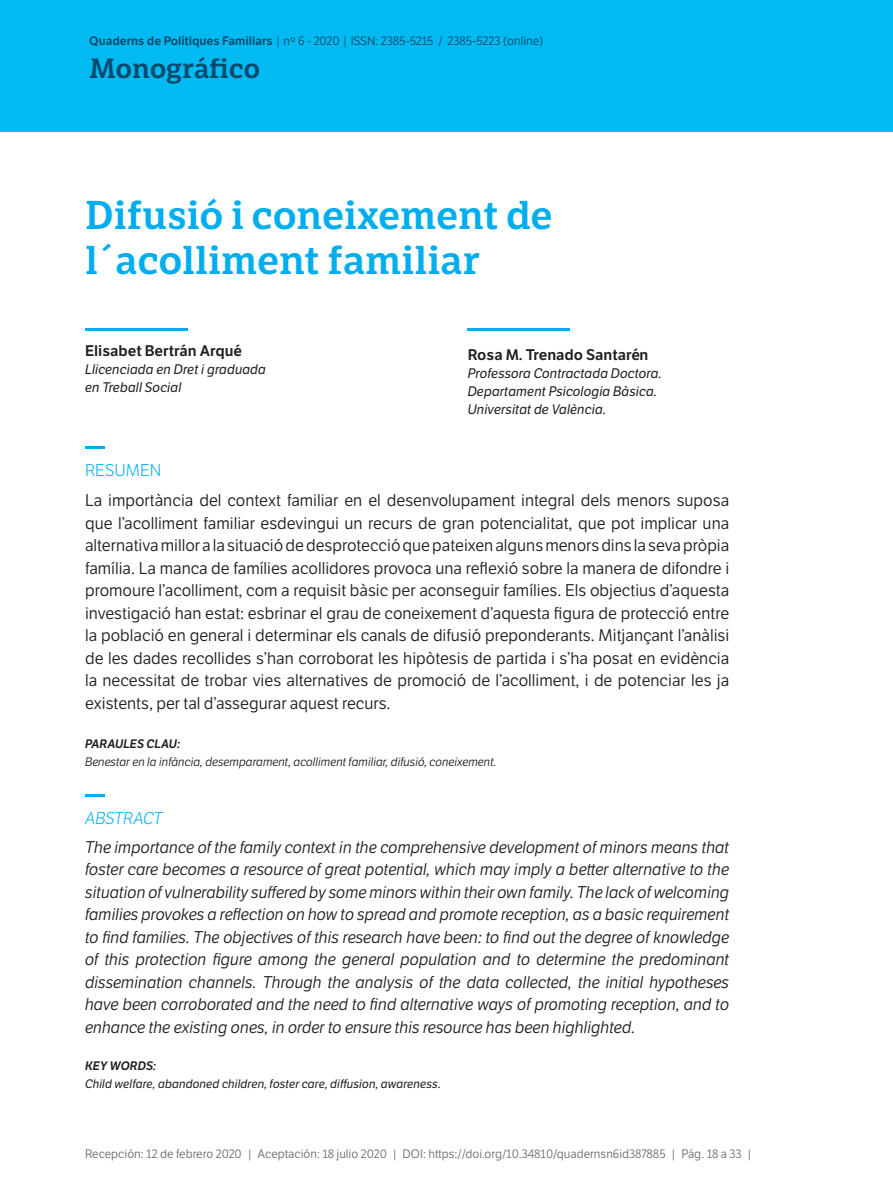
<style>
.page{position:relative;width:893px;height:1191px;background:#fff}
.page>*{position:absolute;margin:0;border:0;box-sizing:border-box;transform-origin:0 0}
.t1{font:600 39px/45px "LFT Etica Sheriff";color:#00aeef}
.t2{font:600 27px "LFT Etica Sheriff";color:#02496b}
.t3{font:16.5px/22.5px "LFT Etica Bk";color:#231f20;text-align:justify}
.t4{font:italic 16.5px/22.5px "LFT Etica Bk";color:#231f20;text-align:justify}
.t5{font:italic 16.5px "LFT Etica Lt";color:#00aeef}
.t6{font:16.5px "LFT Etica Lt";color:#00aeef}
.t7{font:15px "LFT Etica SB";color:#231f20}
.t8{font:italic 13.5px/18px "LFT Etica";color:#231f20}
.t9{font:12px "LFT Etica Bk";color:#6c6d70}
.t10{font:italic 12px "LFT Etica Bk";color:#231f20}
.t11{font:12px "LFT Etica Bk";letter-spacing:-.01em;color:#02496b}
.t12{font:italic 12px "LFT Etica";color:#231f20}
.t13{font:italic 12px "LFT Etica SB";color:#231f20}
.s1{font-family:"LFT Etica SB"}
</style>
<div class="page">
<hr style="left:468px;top:328px;width:102px;height:3px;background:#00aeef">
<div style="left:0;top:0;width:893px;height:132px;background:#00baf1"></div>
<svg style="left:85px;top:794px;width:19px;height:2px"></svg>
<hr style="left:85px;top:446px;width:19px;height:3px;background:#00aeef">
<hr style="left:85px;top:328px;width:102px;height:2px;background:#00aeef">
<p class="t11" style="left:89px;top:34px;width:455px"><span class="s1">Quaderns de Polítiques Familiars</span> | nº 6 - 2020 | ISSN: 2385-5215 / 2385-5223 (online)</p>
<h2 class="t2" style="left:89px;top:52px;width:172px">Monográfico</h2>
<h1 class="t1" style="left:85px;top:193px;width:469px">Difusió i coneixement de l´acolliment familiar</h1>
<p class="t7" style="left:85px;top:342px;width:158px">Elisabet Bertrán Arqué</p>
<p class="t8" style="left:85px;top:361px;width:182px">Llicenciada en Dret i graduada en Treball Social</p>
<p class="t6" style="left:85px;top:460px;width:78px">RESUMEN</p>
<p class="t7" style="left:468px;top:345px;width:182px">Rosa M. Trenado Santarén</p>
<p class="t8" style="left:468px;top:364px;width:196px">Professora Contractada Doctora.<br>Departament Psicologia Bàsica.<br>Universitat de València.</p>
<p class="t3" style="left:85px;top:489px;width:646px">La importància del context familiar en el desenvolupament integral dels menors suposa que l’acolliment familiar esdevingui un recurs de gran potencialitat, que pot implicar una alternativa millor a la situació de desprotecció que pateixen alguns menors dins la seva pròpia família. La manca de famílies acollidores provoca una reflexió sobre la manera de difondre i promoure l’acolliment, com a requisit bàsic per aconseguir famílies. Els objectius d’aquesta investigació han estat: esbrinar el grau de coneixement d’aquesta figura de protecció entre la població en general i determinar els canals de difusió preponderants. Mitjançant l’anàlisi de les dades recollides s’han corroborat les hipòtesis de partida i s’ha posat en evidència la necessitat de trobar vies alternatives de promoció de l’acolliment, i de potenciar les ja existents, per tal d’assegurar aquest recurs.</p>
<p class="t13" style="left:85px;top:736px;width:97px">PARAULES CLAU:</p>
<p class="t10" style="left:85px;top:754px;width:413px">Benestar en la infància, desemparament, acolliment familiar, difusió, coneixement.</p>
<p class="t5" style="left:85px;top:808px;width:79px">ABSTRACT</p>
<p class="t4" style="left:85px;top:836px;width:646px">The importance of the family context in the comprehensive development of minors means that foster care becomes a resource of great potential, which may imply a better alternative to the situation of vulnerability suffered by some minors within their own family. The lack of welcoming families provokes a reflection on how to spread and promote reception, as a basic requirement to find families. The objectives of this research have been: to find out the degree of knowledge of this protection figure among the general population and to determine the predominant dissemination channels. Through the analysis of the data collected, the initial hypotheses have been corroborated and the need to find alternative ways of promoting reception, and to enhance the existing ones, in order to ensure this resource has been highlighted.</p>
<p class="t13" style="left:85px;top:1058px;width:73px">KEY WORDS:</p>
<p class="t12" style="left:85px;top:1076px;width:357px">Child welfare, abandoned children, foster care, diffusion, awareness.</p>
<p class="t9" style="left:85px;top:1147px;width:669px">Recepción: 12 de febrero 2020 | Aceptación: 18 julio 2020 | DOI: https://doi.org/10.34810/quadernsn6id387885 | Pág. 18 a 33 |</p>
</div>
